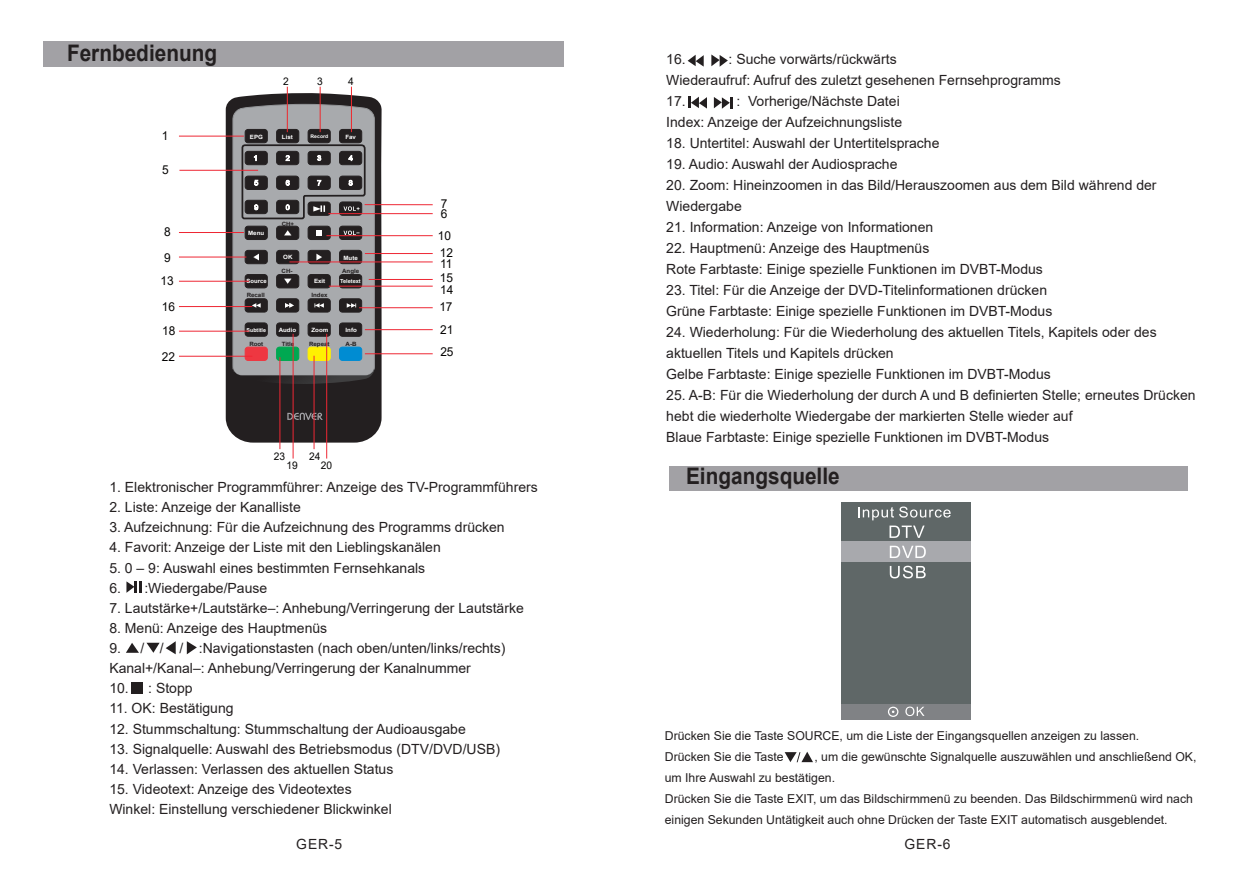
<style>
.page{position:relative;width:1241px;height:895px;background:#fff}
.page>*{position:absolute;margin:0;border:0;box-sizing:border-box;transform-origin:0 0}
.t1{font:700 22.75px "Arial";color:#231f20;scale:.91 1}
.t2{font:14px/21px "Arial";color:#231f20}
.t3{font:12.25px/21px "Arial";color:#231f20}
.t4{font:12.25px/25.9px "Arial";color:#050403}
.t5{font:10.5px "Arial";color:#050403}
.t6{font:700 5.77px "Arial";color:#231f20;scale:1.06 1}
.t7{font:700 5.77px "Arial";color:#fff;scale:1.06 1}
.t8{font:700 5.77px "Arial";color:#fff}
.t9{font:700 5.42px "Arial";color:#fff}
.t10{font:700 4.9px "Arial";color:#fff;scale:1.06 1}
</style>
<div class="page">
<div style="left:43px;top:41px;width:520px;height:26px;background:#a2a1a5"></div>
<svg style="left:226px;top:93px;width:156px;height:349px;fill:#231f20"></svg>
<svg style="left:287px;top:412px;width:36px;height:8px"></svg>
<svg style="left:232px;top:104px;width:143px;height:280px"></svg>
<hr style="left:179px;top:136px;width:65px;height:1px;background:#ee2734">
<hr style="left:287px;top:87px;width:1px;height:45px;background:#ee282d">
<hr style="left:320px;top:87px;width:1px;height:45px;background:#ee282d">
<hr style="left:351px;top:87px;width:1px;height:45px;background:#ee282d">
<hr style="left:179px;top:170px;width:79px;height:1px;background:#ee2734">
<hr style="left:328px;top:213px;width:105px;height:1px;background:#ee2734">
<hr style="left:365px;top:204px;width:68px;height:1px;background:#ee2734">
<hr style="left:179px;top:232px;width:65px;height:1px;background:#ee2734">
<hr style="left:179px;top:257px;width:67px;height:1px;background:#ee2734">
<hr style="left:326px;top:235px;width:107px;height:1px;background:#ee2734">
<hr style="left:289px;top:261px;width:144px;height:1px;background:#ee2734">
<hr style="left:365px;top:253px;width:68px;height:1px;background:#ee2734">
<hr style="left:179px;top:281px;width:70px;height:1px;background:#ee2734">
<hr style="left:329px;top:286px;width:104px;height:1px;background:#ee2734">
<hr style="left:369px;top:279px;width:64px;height:1px;background:#ee2734">
<hr style="left:179px;top:306px;width:73px;height:1px;background:#ee2734">
<hr style="left:359px;top:307px;width:74px;height:1px;background:#ee2734">
<hr style="left:179px;top:331px;width:70px;height:1px;background:#ee2734">
<hr style="left:293px;top:333px;width:1px;height:125px;background:#ee2734">
<hr style="left:326px;top:333px;width:1px;height:125px;background:#ee2734">
<hr style="left:179px;top:356px;width:73px;height:1px;background:#ee2734">
<hr style="left:280px;top:357px;width:1px;height:92px;background:#ee2734">
<hr style="left:314px;top:355px;width:1px;height:94px;background:#ee2734">
<hr style="left:365px;top:353px;width:68px;height:1px;background:#ee2734">
<hr style="left:365px;top:329px;width:68px;height:1px;background:#ee2734">
<svg style="left:126px;top:581px;width:16px;height:11px"></svg>
<svg style="left:126px;top:643px;width:13px;height:9px"></svg>
<svg style="left:146px;top:642px;width:14px;height:10px"></svg>
<svg style="left:166px;top:641px;width:10px;height:13px"></svg>
<svg style="left:187px;top:641px;width:10px;height:13px"></svg>
<div style="left:131px;top:682px;width:11px;height:11px;background:#231f20"></div>
<svg style="left:687px;top:55px;width:17px;height:12px"></svg>
<svg style="left:711px;top:54px;width:17px;height:13px"></svg>
<svg style="left:688px;top:97px;width:19px;height:11px"></svg>
<svg style="left:714px;top:97px;width:18px;height:12px"></svg>
<div style="left:669px;top:466px;width:518px;height:24px;background:#a2a1a5"></div>
<div style="left:841px;top:502px;width:129px;height:217px;background:#5f6767"></div>
<div style="left:841px;top:703px;width:129px;height:16px;background:#808285"></div>
<div style="left:841px;top:541px;width:129px;height:20px;background:#a8a9ad"></div>
<svg style="left:858px;top:506px;width:92px;height:31px"></svg>
<svg style="left:785px;top:751px;width:28px;height:11px"></svg>
<svg style="left:905px;top:706px;width:19px;height:9px"></svg>
<svg style="left:888px;top:706px;width:10px;height:10px"></svg>
<svg style="left:890px;top:565px;width:35px;height:13px"></svg>
<svg style="left:890px;top:545px;width:36px;height:13px"></svg>
<h1 class="t1" style="left:67px;top:37px;width:166px">Fernbedienung</h1>
<p class="t5" style="left:283px;top:74px;width:7px">2</p>
<p class="t5" style="left:317px;top:74px;width:7px">3</p>
<p class="t5" style="left:348px;top:74px;width:7px">4</p>
<p class="t4" style="left:162px;top:123px;width:8px">1</p>
<p class="t7" style="left:250px;top:133px;width:14px">EPG</p>
<p class="t7" style="left:282px;top:133px;width:12px">List</p>
<p class="t7" style="left:345px;top:133px;width:12px">Fav</p>
<p class="t10" style="left:311px;top:133px;width:18px">Record</p>
<p class="t4" style="left:162px;top:156px;width:8px">5</p>
<p class="t4" style="left:441px;top:191px;width:8px">7</p>
<p class="t4" style="left:441px;top:201px;width:8px">6</p>
<p class="t6" style="left:282px;top:219px;width:13px">CH+</p>
<p class="t4" style="left:164px;top:218px;width:8px">8<br>9</p>
<p class="t4" style="left:438px;top:222px;width:15px">10</p>
<p class="t4" style="left:440px;top:251px;width:14px">11</p>
<p class="t7" style="left:248px;top:229px;width:17px">Menu</p>
<p class="t4" style="left:440px;top:239px;width:15px">12</p>
<p class="t7" style="left:283px;top:253px;width:10px">OK</p>
<p class="t7" style="left:343px;top:253px;width:15px">Mute</p>
<p class="t6" style="left:342px;top:266px;width:18px">Angle</p>
<p class="t6" style="left:282px;top:267px;width:12px">CH-</p>
<p class="t4" style="left:440px;top:265px;width:15px">15</p>
<p class="t4" style="left:160px;top:268px;width:15px">13</p>
<p class="t8" style="left:247px;top:277px;width:22px">Source</p>
<p class="t6" style="left:247px;top:291px;width:19px">Recall</p>
<p class="t7" style="left:314px;top:277px;width:12px">Exit</p>
<p class="t9" style="left:340px;top:277px;width:22px">Teletext</p>
<p class="t4" style="left:440px;top:276px;width:15px">14</p>
<p class="t6" style="left:311px;top:291px;width:17px">Index</p>
<p class="t4" style="left:162px;top:293px;width:15px">16</p>
<p class="t4" style="left:439px;top:293px;width:15px">17</p>
<p class="t4" style="left:162px;top:318px;width:15px">18</p>
<p class="t4" style="left:440px;top:316px;width:15px">21</p>
<p class="t7" style="left:279px;top:326px;width:18px">Audio</p>
<p class="t7" style="left:346px;top:326px;width:12px">Info</p>
<p class="t7" style="left:311px;top:326px;width:17px">Zoom</p>
<p class="t9" style="left:247px;top:326px;width:21px">Subtitle</p>
<p class="t4" style="left:162px;top:343px;width:15px">22</p>
<p class="t6" style="left:249px;top:340px;width:15px">Root</p>
<p class="t6" style="left:282px;top:339px;width:13px">Title</p>
<p class="t6" style="left:309px;top:339px;width:21px">Repeat</p>
<p class="t6" style="left:346px;top:339px;width:12px">A-B</p>
<p class="t5" style="left:274px;top:449px;width:13px">23</p>
<p class="t5" style="left:309px;top:449px;width:13px">24</p>
<p class="t5" style="left:286px;top:458px;width:13px">19</p>
<p class="t5" style="left:321px;top:458px;width:13px">20</p>
<p class="t4" style="left:440px;top:339px;width:15px">25</p>
<p class="t2" style="left:109px;top:476px;width:430px">1. Elektronischer Programmführer: Anzeige des TV-Programmführers</p>
<p class="t2" style="left:109px;top:496px;width:193px">2. Liste: Anzeige der Kanalliste</p>
<p class="t2" style="left:109px;top:516px;width:397px">3. Aufzeichnung: Für die Aufzeichnung des Programms drücken</p>
<p class="t2" style="left:109px;top:536px;width:333px">4. Favorit: Anzeige der Liste mit den Lieblingskanälen</p>
<p class="t2" style="left:109px;top:557px;width:317px">5. 0 – 9: Auswahl eines bestimmten Fernsehkanals</p>
<p class="t2" style="left:109px;top:577px;width:159px">6. :Wiedergabe/Pause</p>
<p class="t2" style="left:109px;top:597px;width:416px">7. Lautstärke+/Lautstärke–: Anhebung/Verringerung der Lautstärke</p>
<p class="t2" style="left:109px;top:617px;width:219px">8. Menü: Anzeige des Hauptmenüs</p>
<p class="t2" style="left:109px;top:637px;width:398px;line-height:20.1px">9. / / / :Navigationstasten (nach oben/unten/links/rechts)<br>Kanal+/Kanal–: Anhebung/Verringerung der Kanalnummer</p>
<p class="t2" style="left:109px;top:677px;width:85px">10. : Stopp</p>
<p class="t2" style="left:109px;top:697px;width:126px">11. OK: Bestätigung</p>
<p class="t2" style="left:109px;top:718px;width:358px">12. Stummschaltung: Stummschaltung der Audioausgabe</p>
<p class="t2" style="left:109px;top:738px;width:392px">13. Signalquelle: Auswahl des Betriebsmodus (DTV/DVD/USB)</p>
<p class="t2" style="left:109px;top:758px;width:286px">14. Verlassen: Verlassen des aktuellen Status</p>
<p class="t2" style="left:109px;top:778px;width:284px;line-height:20.1px">15. Videotext: Anzeige des Videotextes<br>Winkel: Einstellung verschiedener Blickwinkel</p>
<p class="t2" style="left:666px;top:49px;width:396px;text-indent:62px">: Suche vorwärts/rückwärts<br>Wiederaufruf: Aufruf des zuletzt gesehenen Fernsehprogramms<br>17.</p>
<p class="t2" style="left:666px;top:49px;width:21px">16.</p>
<p class="t2" style="left:666px;top:91px;width:237px;text-align:right">: Vorherige/Nächste Datei<br>Index: Anzeige der Aufzeichnungsliste</p>
<p class="t2" style="left:666px;top:133px;width:275px">18. Untertitel: Auswahl der Untertitelsprache</p>
<p class="t2" style="left:666px;top:154px;width:233px">19. Audio: Auswahl der Audiosprache</p>
<p class="t2" style="left:666px;top:175px;width:492px">20. Zoom: Hineinzoomen in das Bild/Herauszoomen aus dem Bild während der<br>Wiedergabe</p>
<p class="t2" style="left:666px;top:217px;width:268px">21. Information: Anzeige von Informationen</p>
<p class="t2" style="left:666px;top:238px;width:378px">22. Hauptmenü: Anzeige des Hauptmenüs<br>Rote Farbtaste: Einige spezielle Funktionen im DVBT-Modus</p>
<p class="t2" style="left:666px;top:280px;width:387px">23. Titel: Für die Anzeige der DVD-Titelinformationen drücken<br>Grüne Farbtaste: Einige spezielle Funktionen im DVBT-Modus</p>
<p class="t2" style="left:666px;top:322px;width:492px">24. Wiederholung: Für die Wiederholung des aktuellen Titels, Kapitels oder des aktuellen Titels und Kapitels drücken<br>Gelbe Farbtaste: Einige spezielle Funktionen im DVBT-Modus</p>
<p class="t2" style="left:666px;top:385px;width:531px">25. A-B: Für die Wiederholung der durch A und B definierten Stelle; erneutes Drücken hebt die wiederholte Wiedergabe der markierten Stelle wieder auf<br>Blaue Farbtaste: Einige spezielle Funktionen im DVBT-Modus</p>
<h1 class="t1" style="left:686px;top:459px;width:170px">Eingangsquelle</h1>
<p class="t3" style="left:665px;top:724px;width:476px">Drücken Sie die Taste SOURCE, um die Liste der Eingangsquellen anzeigen zu lassen.<br>Drücken Sie die Taste</p>
<p class="t3" style="left:665px;top:745px;width:533px;text-indent:150px">, um die gewünschte Signalquelle auszuwählen und anschließend OK, um Ihre Auswahl zu bestätigen.<br>Drücken Sie die Taste EXIT, um das Bildschirmmenü zu beenden. Das Bildschirmmenü wird nach einigen Sekunden Untätigkeit auch ohne Drücken der Taste EXIT automatisch ausgeblendet.</p>
<p class="t2" style="left:296px;top:833px;width:47px">GER-5</p>
<p class="t2" style="left:904px;top:833px;width:47px">GER-6</p>
</div>
